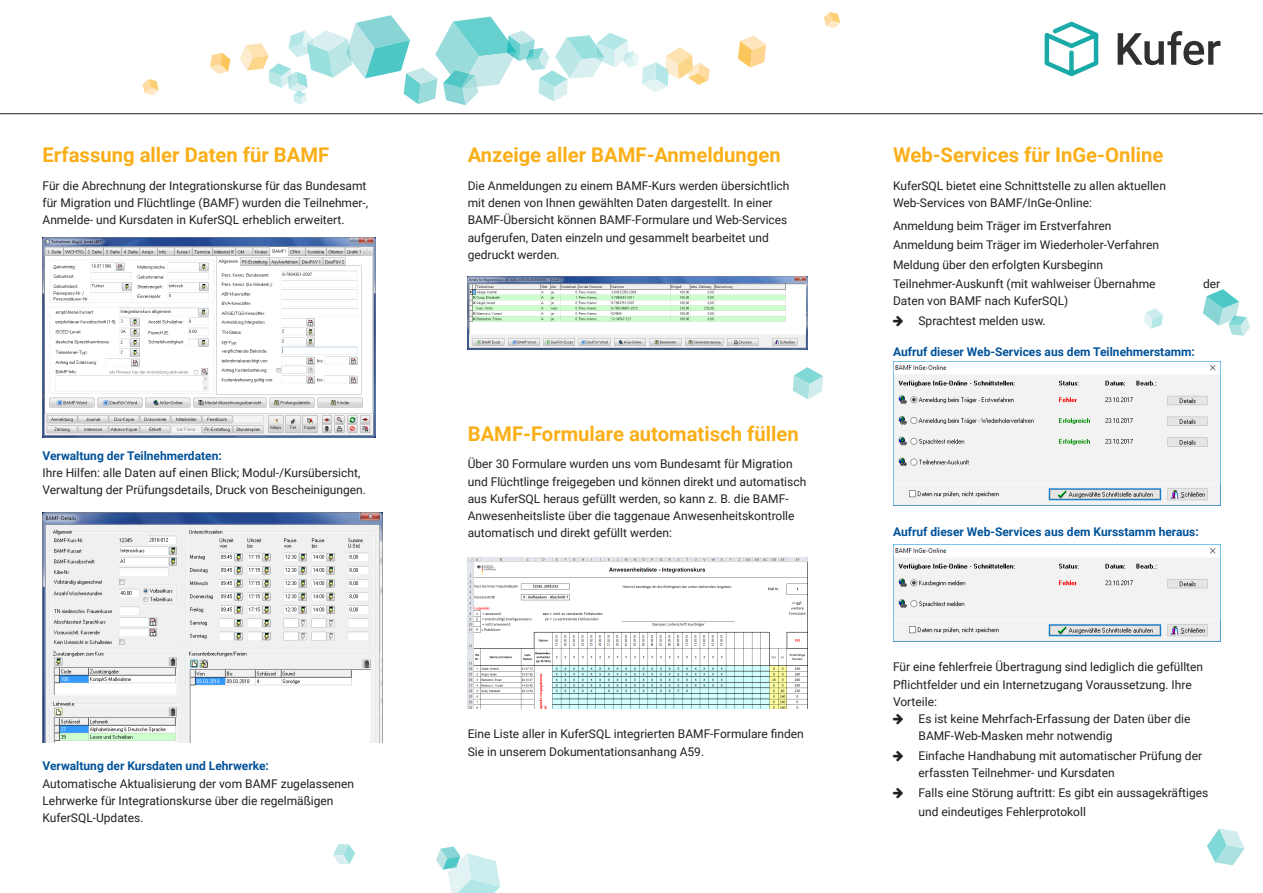
<style>
.page{position:relative;width:1263px;height:893px;background:#fff}
.page>*{position:absolute;margin:0;border:0;box-sizing:border-box;transform-origin:0 0}
.t1{font:700 20.25px "Roboto";color:#faaf18}
.t2{font:12px/17.2px "Roboto";color:#231f20}
.t3{font:700 12px "Roboto";color:#01529a}
</style>
<div class="page">
<svg style="left:333px;top:844px;width:22px;height:20px"></svg>
<svg style="left:793px;top:367px;width:30px;height:32px"></svg>
<svg style="left:436px;top:846px;width:64px;height:47px"></svg>
<svg style="left:1203px;top:289px;width:47px;height:47px"></svg>
<svg style="left:1144px;top:308px;width:19px;height:21px"></svg>
<svg style="left:1207px;top:829px;width:38px;height:36px"></svg>
<hr style="left:0;top:113px;width:1263px;height:1px;background:#231f20">
<svg style="left:210px;top:53px;width:20px;height:21px"></svg>
<svg style="left:240px;top:15px;width:470px;height:90px"></svg>
<svg style="left:738px;top:35px;width:28px;height:32px"></svg>
<svg style="left:824px;top:12px;width:16px;height:16px"></svg>
<svg style="left:142px;top:79px;width:17px;height:16px"></svg>
<svg style="left:1045px;top:22px;width:54px;height:54px"></svg>
<svg style="left:1118px;top:31px;width:102px;height:34px"></svg>
<img style="left:468px;top:558px;width:340px;height:150px">
<img style="left:893px;top:545px;width:327px;height:96px">
<img style="left:43px;top:237px;width:332px;height:201px">
<img style="left:893px;top:361px;width:327px;height:144px">
<img style="left:468px;top:276px;width:340px;height:73px">
<img style="left:43px;top:512px;width:340px;height:230px">
<h1 class="t1" style="left:43px;top:140px;width:288px">Erfassung aller Daten für BAMF</h1>
<p class="t2" style="left:43px;top:176px;width:327px">Für die Abrechnung der Integrationskurse für das Bundesamt für Migration und Flüchtlinge (BAMF) wurden die Teilnehmer-,<br>Anmelde- und Kursdaten in KuferSQL erheblich erweitert.</p>
<p class="t3" style="left:43px;top:447px;width:181px">Verwaltung der Teilnehmerdaten:</p>
<p class="t2" style="left:43px;top:464px;width:325px">Ihre Hilfen: alle Daten auf einen Blick; Modul-/Kursübersicht,<br>Verwaltung der Prüfungsdetails, Druck von Bescheinigungen.</p>
<p class="t3" style="left:43px;top:758px;width:228px">Verwaltung der Kursdaten und Lehrwerke:</p>
<p class="t2" style="left:43px;top:774px;width:313px">Automatische Aktualisierung der vom BAMF zugelassenen<br>Lehrwerke für Integrationskurse über die regelmäßigen<br>KuferSQL-Updates.</p>
<h1 class="t1" style="left:468px;top:140px;width:314px">Anzeige aller BAMF-Anmeldungen</h1>
<p class="t2" style="left:468px;top:176px;width:323px">Die Anmeldungen zu einem BAMF-Kurs werden übersichtlich mit denen von Ihnen gewählten Daten dargestellt. In einer BAMF-Übersicht können BAMF-Formulare und Web-Services aufgerufen, Daten einzeln und gesammelt bearbeitet und gedruckt werden.</p>
<h1 class="t1" style="left:468px;top:419px;width:332px">BAMF-Formulare automatisch füllen</h1>
<p class="t2" style="left:468px;top:455px;width:340px">Über 30 Formulare wurden uns vom Bundesamt für Migration und Flüchtlinge freigegeben und können direkt und automatisch aus KuferSQL heraus gefüllt werden, so kann z. B. die BAMF-Anwesenheitsliste über die taggenaue Anwesenheitskontrolle automatisch und direkt gefüllt werden:</p>
<p class="t2" style="left:468px;top:725px;width:338px">Eine Liste aller in KuferSQL integrierten BAMF-Formulare finden<br>Sie in unserem Dokumentationsanhang A59.</p>
<h1 class="t1" style="left:893px;top:140px;width:272px">Web-Services für InGe-Online</h1>
<p class="t2" style="left:893px;top:176px;width:274px">KuferSQL bietet eine Schnittstelle zu allen aktuellen<br>Web-Services von BAMF/InGe-Online:</p>
<p class="t2" style="left:893px;top:215px;width:268px;line-height:19.5px">Anmeldung beim Träger im Erstverfahren Anmeldung beim Träger im Wiederholer-Verfahren Meldung über den erfolgten Kursbeginn Teilnehmer-Auskunft (mit wahlweiser Übernahme</p>
<p class="t2" style="left:893px;top:291px;width:177px;line-height:19.5px;text-align:center">Daten von BAMF nach KuferSQL)<br>Sprachtest melden usw.</p>
<p class="t3" style="left:893px;top:343px;width:303px">Aufruf dieser Web-Services aus dem Teilnehmerstamm:</p>
<p class="t2" style="left:1203px;top:275px;width:19px">der</p>
<p class="t3" style="left:893px;top:524px;width:307px">Aufruf dieser Web-Services aus dem Kursstamm heraus:</p>
<p class="t2" style="left:893px;top:658px;width:312px">Für eine fehlerfreie Übertragung sind lediglich die gefüllten<br>Pflichtfelder und ein Internetzugang Voraussetzung. Ihre<br>Vorteile:</p>
<p class="t2" style="left:918px;top:710px;width:273px">Es ist keine Mehrfach-Erfassung der Daten über die<br>BAMF-Web-Masken mehr notwendig</p>
<p class="t2" style="left:918px;top:746px;width:285px">Einfache Handhabung mit automatischer Prüfung der erfassten Teilnehmer- und Kursdaten</p>
<p class="t2" style="left:918px;top:782px;width:291px;line-height:19.5px">Falls eine Störung auftritt: Es gibt ein aussagekräftiges und eindeutiges Fehlerprotokoll</p>
</div>
